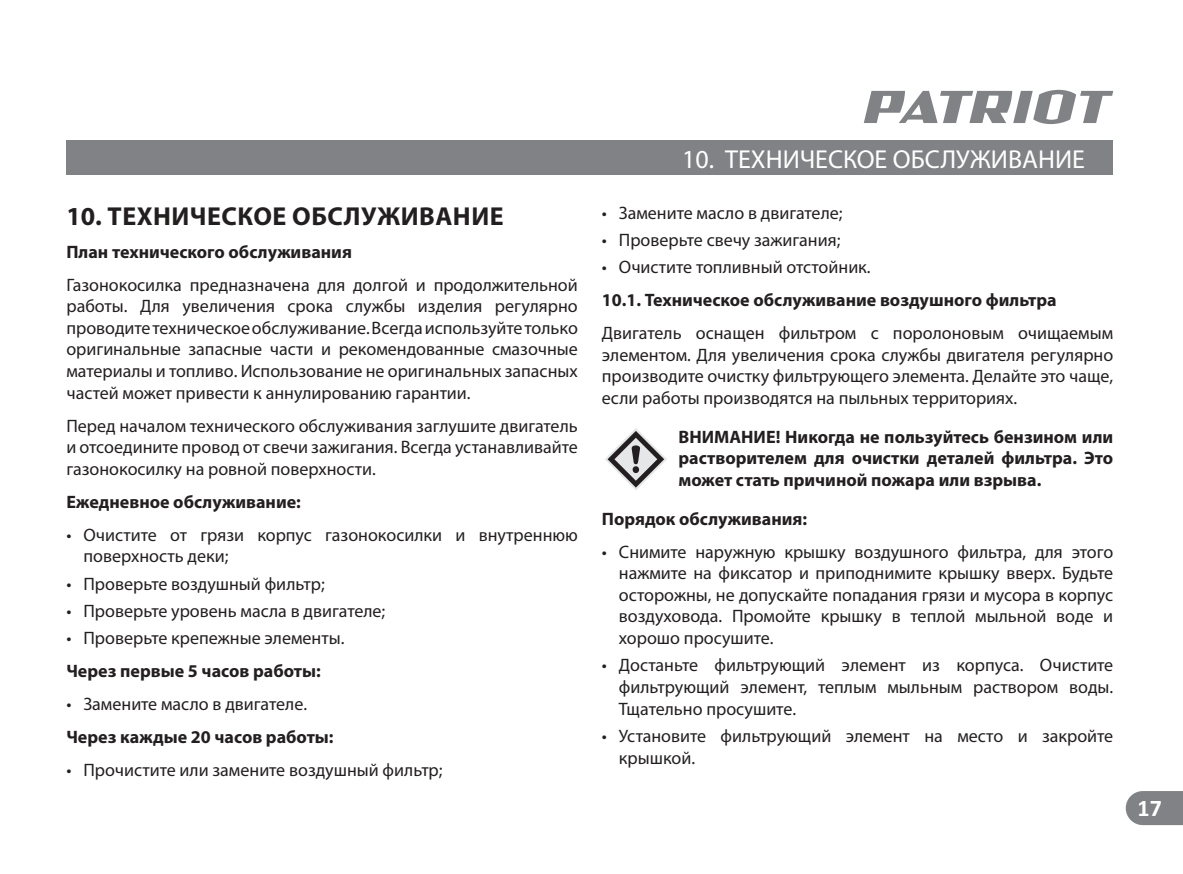
<style>
.page{position:relative;width:1183px;height:874px;background:#fff}
.page>*{position:absolute;margin:0;border:0;box-sizing:border-box;transform-origin:0 0}
.t1{font:26px "Myriad Pro";color:#fff}
.t2{font:700 26px "Myriad Pro";letter-spacing:.02em;color:#231f20}
.t3{font:700 24px "Calibri";color:#fff}
.t4{font:18px/21.6px "Myriad Pro";color:#231f20;text-align:justify}
.t5{font:700 18px/21.6px "Myriad Pro";color:#231f20;text-align:justify}
</style>
<div class="page">
<svg style="left:864px;top:90px;width:249px;height:34px"></svg>
<div style="left:66px;top:141px;width:1047px;height:34px;background:#808285"></div>
<svg style="left:1125px;top:791px;width:58px;height:33px;background:#898b8d"></svg>
<svg style="left:605px;top:428px;width:62px;height:62px"></svg>
<h1 class="t2" style="left:66px;top:199px;width:439px">10. ТЕХНИЧЕСКОЕ ОБСЛУЖИВАНИЕ</h1>
<p class="t5" style="left:66px;top:240px;width:287px">План технического обслуживания</p>
<p class="t4" style="left:66px;top:273px;width:513px">Газонокосилка предназначена для долгой и продолжительной работы. Для увеличения срока службы изделия регулярно проводите техническое обслуживание. Всегда используйте только оригинальные запасные части и рекомендованные смазочные материалы и топливо. Использование не оригинальных запасных частей может привести к аннулированию гарантии.</p>
<p class="t4" style="left:66px;top:414px;width:513px">Перед началом технического обслуживания заглушите двигатель и отсоедините провод от свечи зажигания. Всегда устанавливайте газонокосилку на ровной поверхности.</p>
<p class="t5" style="left:66px;top:490px;width:236px">Ежедневное обслуживание:</p>
<p class="t4" style="left:83px;top:523px;width:496px;text-indent:-17px">• Очистите от грязи корпус газонокосилки и внутреннюю поверхность деки;</p>
<p class="t4" style="left:66px;top:572px;width:260px">• Проверьте воздушный фильтр;</p>
<p class="t4" style="left:66px;top:599px;width:320px">• Проверьте уровень масла в двигателе;</p>
<p class="t4" style="left:66px;top:627px;width:279px">• Проверьте крепежные элементы.</p>
<p class="t5" style="left:66px;top:659px;width:256px">Через первые 5 часов работы:</p>
<p class="t4" style="left:66px;top:692px;width:242px">• Замените масло в двигателе.</p>
<p class="t5" style="left:66px;top:725px;width:269px">Через каждые 20 часов работы:</p>
<p class="t4" style="left:66px;top:758px;width:378px">• Прочистите или замените воздушный фильтр;</p>
<h1 class="t1" style="left:682px;top:143px;width:404px">10. ТЕХНИЧЕСКОЕ ОБСЛУЖИВАНИЕ</h1>
<p class="t4" style="left:602px;top:201px;width:242px">• Замените масло в двигателе;</p>
<p class="t4" style="left:602px;top:228px;width:240px">• Проверьте свечу зажигания;</p>
<p class="t4" style="left:602px;top:256px;width:270px">• Очистите топливный отстойник.</p>
<p class="t5" style="left:602px;top:288px;width:456px">10.1. Техническое обслуживание воздушного фильтра</p>
<p class="t4" style="left:602px;top:322px;width:513px">Двигатель оснащен фильтром с поролоновым очищаемым элементом. Для увеличения срока службы двигателя регулярно производите очистку фильтрующего элемента. Делайте это чаще, если работы производятся на пыльных территориях.</p>
<p class="t5" style="left:678px;top:425px;width:436px">ВНИМАНИЕ! Никогда не пользуйтесь бензином или растворителем для очистки деталей фильтра. Это может стать причиной пожара или взрыва.</p>
<p class="t5" style="left:602px;top:507px;width:207px">Порядок обслуживания:</p>
<p class="t4" style="left:619px;top:540px;width:496px;text-indent:-17px">• Снимите наружную крышку воздушного фильтра, для этого нажмите на фиксатор и приподнимите крышку вверх. Будьте осторожны, не допускайте попадания грязи и мусора в корпус воздуховода. Промойте крышку в теплой мыльной воде и хорошо просушите.</p>
<p class="t4" style="left:619px;top:653px;width:496px;text-indent:-17px">• Достаньте фильтрующий элемент из корпуса. Очистите фильтрующий элемент, теплым мыльным раствором воды.<br>Тщательно просушите.</p>
<p class="t4" style="left:619px;top:724px;width:496px;text-indent:-17px">• Установите фильтрующий элемент на место и закройте крышкой.</p>
<h2 class="t3" style="left:1137px;top:790px;width:26px">17</h2>
</div>
